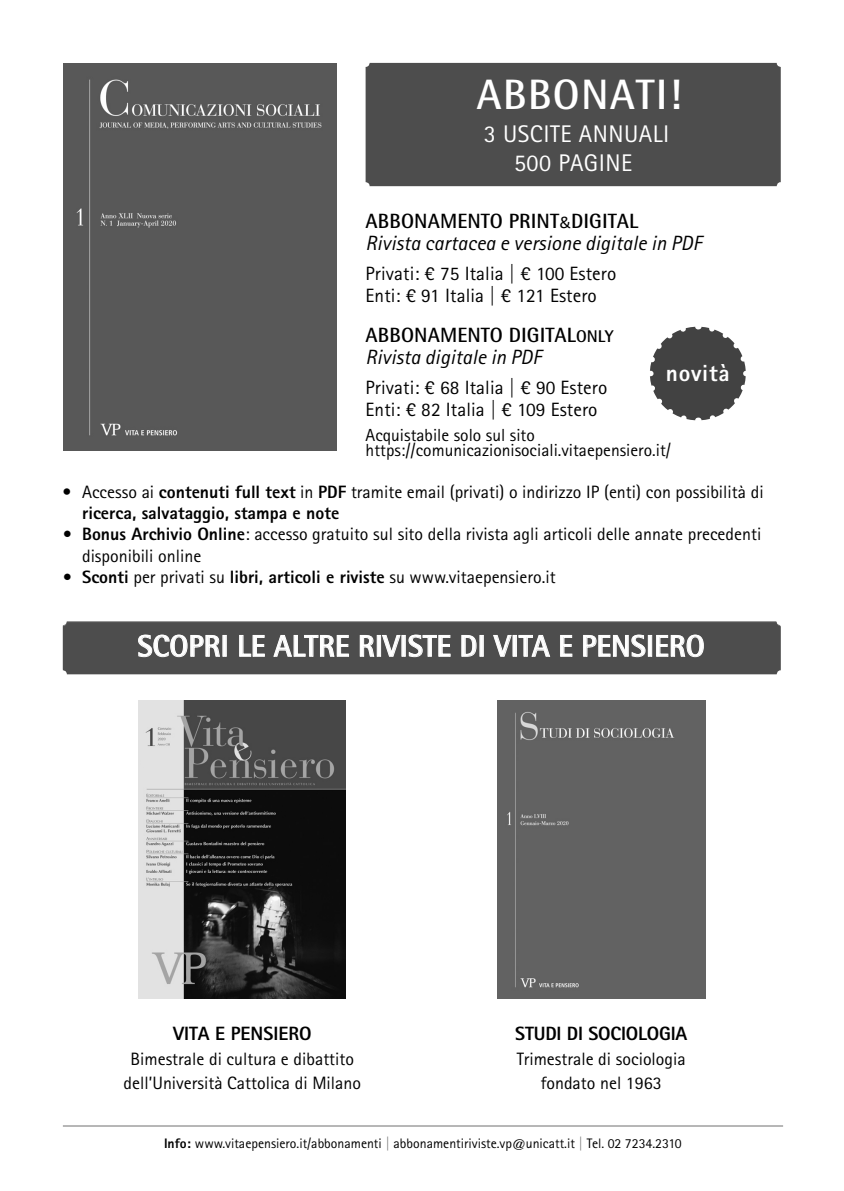
<style>
.page{position:relative;width:844px;height:1191px;background:#fff}
.page>*{position:absolute;margin:0;border:0;box-sizing:border-box;transform-origin:0 0}
.t1{font:700 42.52px "Rotis Semi Sans Std";letter-spacing:.03em;color:#fff}
.t2{font:700 30.28px "Rotis Semi Sans Std";color:#fff}
.t3{font:24.15px/29.8px "Rotis Sans Serif Std";letter-spacing:.02em;color:#fff;text-align:center}
.t4{font:800 23.45px "Rotis Sans Serif Std";letter-spacing:.03em;color:#fff}
.t5{font:italic 20.65px "Rotis Sans Serif Std";letter-spacing:.005em;color:#000}
.t6{font:700 20.65px "Rotis Semi Sans Std";letter-spacing:.005em;color:#000}
.t7{font:19.25px/22.1px "Rotis Sans Serif Std";letter-spacing:.005em;color:#000}
.t8{font:800 19.25px "Rotis Sans Serif Std";letter-spacing:-.01em;color:#000}
.t9{font:17.85px/24.5px "Rotis Sans Serif Std";color:#000;text-align:center}
.t10{font:17.5px/14.9px "Rotis Sans Serif Std";color:#000}
.t11{font:13.83px "Rotis Sans Serif Std";color:#000}
.s1{font-family:"Calibri";font-weight:400;font-size:16.97px}
.s2{font-size:16.97px}
.s3{font-weight:800}
.s4{color:#747474}
</style>
<div class="page">
<div style="left:63px;top:622px;width:717px;height:52px;background:#4d4d4d;border-radius:4px"></div>
<svg style="left:138px;top:634px;width:82px;height:23px"></svg>
<svg style="left:239px;top:635px;width:26px;height:22px"></svg>
<svg style="left:273px;top:635px;width:76px;height:22px"></svg>
<svg style="left:359px;top:635px;width:15px;height:22px"></svg>
<div style="left:377px;top:635px;width:3px;height:21px;border:1px solid #fff"></div>
<svg style="left:381px;top:635px;width:19px;height:22px"></svg>
<svg style="left:408px;top:634px;width:43px;height:23px"></svg>
<svg style="left:461px;top:635px;width:16px;height:22px"></svg>
<svg style="left:493px;top:635px;width:19px;height:22px"></svg>
<svg style="left:518px;top:635px;width:32px;height:22px"></svg>
<svg style="left:560px;top:635px;width:12px;height:22px"></svg>
<svg style="left:583px;top:634px;width:62px;height:23px"></svg>
<div style="left:648px;top:635px;width:3px;height:21px;border:1px solid #fff"></div>
<svg style="left:656px;top:634px;width:48px;height:23px"></svg>
<hr style="left:63px;top:1125px;width:719px;height:1px;background:#747474">
<img style="left:138px;top:700px;width:207px;height:299px">
<img style="left:63px;top:64px;width:273px;height:386px">
<svg style="left:650px;top:326px;width:96px;height:95px"></svg>
<div style="left:365px;top:63px;width:415px;height:123px;background:#4d4d4d;border-radius:4px"></div>
<div style="left:497px;top:700px;width:207px;height:299px;background:#626262"></div>
<h1 class="t1" style="left:476px;top:69px;width:206px">ABBONATI!</h1>
<h3 class="t3" style="left:483px;top:118px;width:187px">3 USCITE ANNUALI<br>500 PAGINE</h3>
<p class="t6" style="left:365px;top:208px;width:274px">ABBONAMENTO PRINT<span class="s1">&amp;</span>DIGITAL</p>
<p class="t5" style="left:365px;top:231px;width:337px">Rivista cartacea e versione digitale in PDF</p>
<p class="t7" style="left:365px;top:262px;width:252px">Privati: € 75 Italia | € 100 Estero<br>Enti: € 91 Italia | € 121 Estero</p>
<p class="t6" style="left:365px;top:322px;width:249px">ABBONAMENTO DIGITAL<span class="s2">ONLY</span></p>
<p class="t5" style="left:365px;top:344px;width:177px">Rivista digitale in PDF</p>
<p class="t7" style="left:365px;top:376px;width:243px">Privati: € 68 Italia | € 90 Estero<br>Enti: € 82 Italia | € 109 Estero</p>
<h3 class="t4" style="left:665px;top:358px;width:65px">novità</h3>
<p class="t10" style="left:365px;top:427px;width:307px">Acquistabile solo sul sito https://comunicazionisociali.vitaepensiero.it/</p>
<p class="t9" style="left:82px;top:481px;width:683px;line-height:21.3px;text-align:left;text-indent:-19px">• Accesso ai <span class="s3">contenuti full text</span> in <span class="s3">PDF</span> tramite email (privati) o indirizzo IP (enti) con possibilità di <span class="s3">ricerca, salvataggio, stampa e note</span></p>
<p class="t9" style="left:82px;top:523px;width:680px;line-height:21.3px;text-align:left;text-indent:-19px"><span class="s3">• Bonus Archivio Online</span>: accesso gratuito sul sito della rivista agli articoli delle annate precedenti disponibili online</p>
<p class="t9" style="left:63px;top:564px;width:494px"><span class="s3">• Sconti</span> per privati su <span class="s3">libri, articoli e riviste</span> su www.vitaepensiero.it</p>
<h2 class="t2" style="left:137px;top:627px;width:568px">SCOPRI LE ALTRE RIVISTE DI VITA E PENSIERO</h2>
<p class="t8" style="left:173px;top:1021px;width:140px">VITA E PENSIERO</p>
<p class="t9" style="left:124px;top:1046px;width:239px">Bimestrale di cultura e dibattito dell’Università Cattolica di Milano</p>
<p class="t8" style="left:515px;top:1021px;width:173px">STUDI DI SOCIOLOGIA</p>
<p class="t9" style="left:516px;top:1046px;width:170px">Trimestrale di sociologia fondato nel 1963</p>
<p class="t11" style="left:164px;top:1134px;width:519px"><span class="s3">Info:</span> www.vitaepensiero.it/abbonamenti <span class="s4">|</span> abbonamentiriviste.vp@unicatt.it <span class="s4">|</span> Tel. 02 7234.2310</p>
</div>
